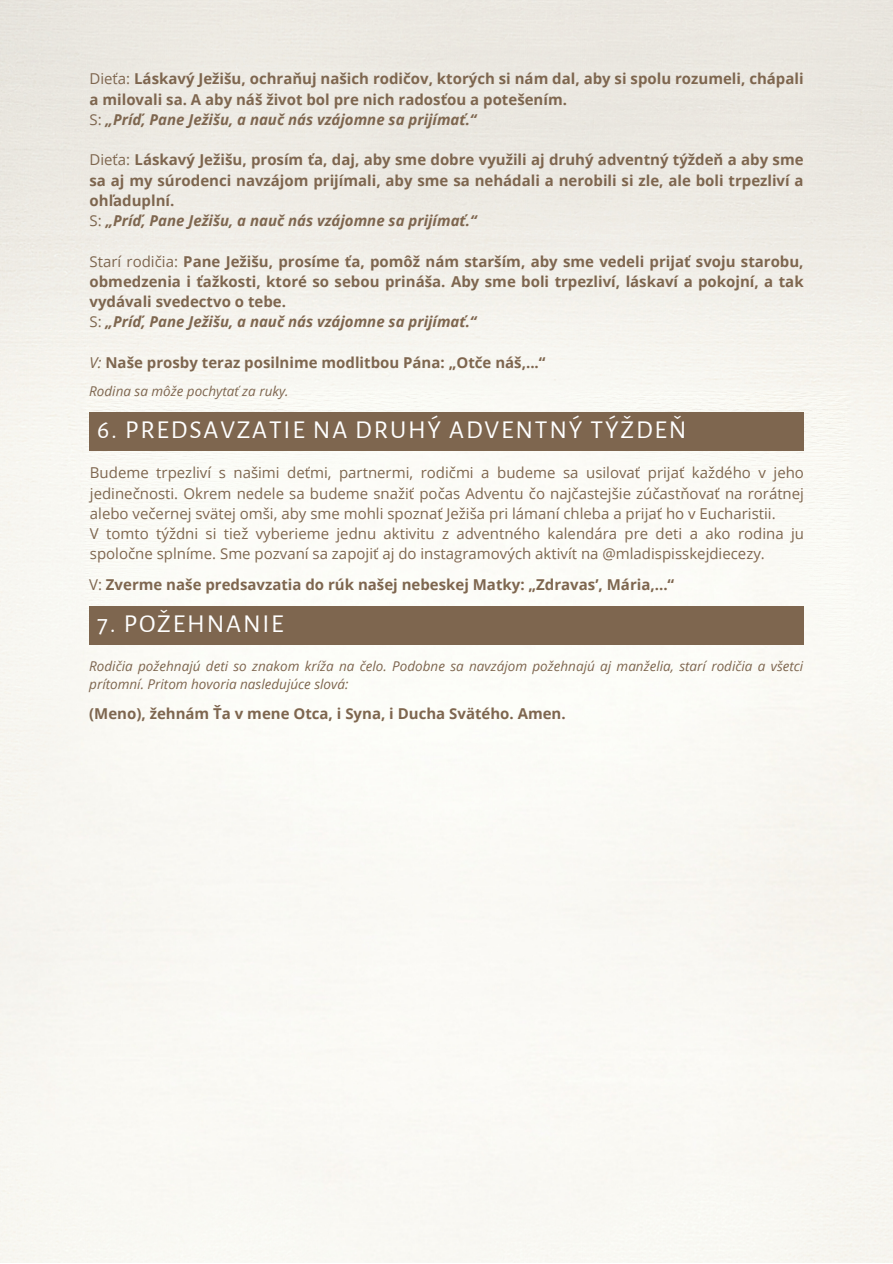
<style>
.page{position:relative;width:893px;height:1264px;background:#fff}
.page>*{position:absolute;margin:0;border:0;box-sizing:border-box;transform-origin:0 0}
.t1{font:25.95px "Alegreya Sans";letter-spacing:.07em;color:#fff}
.t2{font:700 15px/20.2px "Open Sans";color:#7e664f;text-align:justify}
.t3{font:15px/20.2px "Open Sans";color:#7e664f;text-align:justify}
.t4{font:italic 700 15px "Open Sans";color:#7e664f}
.t5{font:italic 13.5px/18px "Open Sans";color:#7e664f}
.s1{font-weight:400}
.s2{font-weight:400;font-style:normal}
.s3{font-weight:400;font-style:italic}
</style>
<div class="page">
<img style="left:0;top:0;width:892px;height:1262px">
<div style="left:90px;top:412px;width:714px;height:38px;background:#7e664f"></div>
<div style="left:89px;top:606px;width:714px;height:39px;background:#7e664f"></div>
<p class="t2" style="left:89px;top:68px;width:715px"><span class="s1">Dieťa:</span> Láskavý Ježišu, ochraňuj našich rodičov, ktorých si nám dal, aby si spolu rozumeli, chápali a milovali sa. A aby náš život bol pre nich radosťou a potešením.</p>
<p class="t4" style="left:89px;top:109px;width:388px"><span class="s2">S:</span> „Príď, Pane Ježišu, a nauč nás vzájomne sa prijímať.“</p>
<p class="t2" style="left:89px;top:149px;width:715px"><span class="s1">Dieťa:</span> Láskavý Ježišu, prosím ťa, daj, aby sme dobre využili aj druhý adventný týždeň a aby sme sa aj my súrodenci navzájom prijímali, aby sme sa nehádali a nerobili si zle, ale boli trpezliví a ohľaduplní.</p>
<p class="t4" style="left:89px;top:210px;width:388px"><span class="s2">S:</span> „Príď, Pane Ježišu, a nauč nás vzájomne sa prijímať.“</p>
<p class="t2" style="left:89px;top:251px;width:715px"><span class="s1">Starí rodičia:</span> Pane Ježišu, prosíme ťa, pomôž nám starším, aby sme vedeli prijať svoju starobu, obmedzenia i ťažkosti, ktoré so sebou prináša. Aby sme boli trpezliví, láskaví a pokojní, a tak vydávali svedectvo o tebe.</p>
<p class="t4" style="left:89px;top:311px;width:388px"><span class="s2">S:</span> „Príď, Pane Ježišu, a nauč nás vzájomne sa prijímať.“</p>
<p class="t2" style="left:89px;top:352px;width:457px"><span class="s3">V:</span> Naše prosby teraz posilnime modlitbou Pána: „Otče náš,...“</p>
<p class="t5" style="left:89px;top:381px;width:201px">Rodina sa môže pochytať za ruky.</p>
<p class="t1" style="left:97px;top:417px;width:591px">6. PREDSAVZATIE NA DRUHÝ ADVENTNÝ TÝŽDEŇ</p>
<p class="t3" style="left:90px;top:462px;width:715px">Budeme trpezliví s našimi deťmi, partnermi, rodičmi a budeme sa usilovať prijať každého v jeho jedinečnosti. Okrem nedele sa budeme snažiť počas Adventu čo najčastejšie zúčastňovať na rorátnej alebo večernej svätej omši, aby sme mohli spoznať Ježiša pri lámaní chleba a prijať ho v Eucharistii.</p>
<p class="t3" style="left:90px;top:523px;width:715px">V tomto týždni si tiež vyberieme jednu aktivitu z adventného kalendára pre deti a ako rodina ju spoločne splníme. Sme pozvaní sa zapojiť aj do instagramových aktivít na @mladispisskejdiecezy.</p>
<p class="t2" style="left:89px;top:574px;width:586px"><span class="s1">V:</span> Zverme naše predsavzatia do rúk našej nebeskej Matky: „Zdravasʼ, Mária,...“</p>
<p class="t1" style="left:97px;top:611px;width:188px">7. POŽEHNANIE</p>
<p class="t5" style="left:89px;top:656px;width:715px">Rodičia požehnajú deti so znakom kríža na čelo. Podobne sa navzájom požehnajú aj manželia, starí rodičia a všetci prítomní. Pritom hovoria nasledujúce slová:</p>
<p class="t2" style="left:89px;top:703px;width:478px">(Meno), žehná m Ťa v mene Otca, i Syna, i Ducha Svätého. Amen.</p>
</div>
